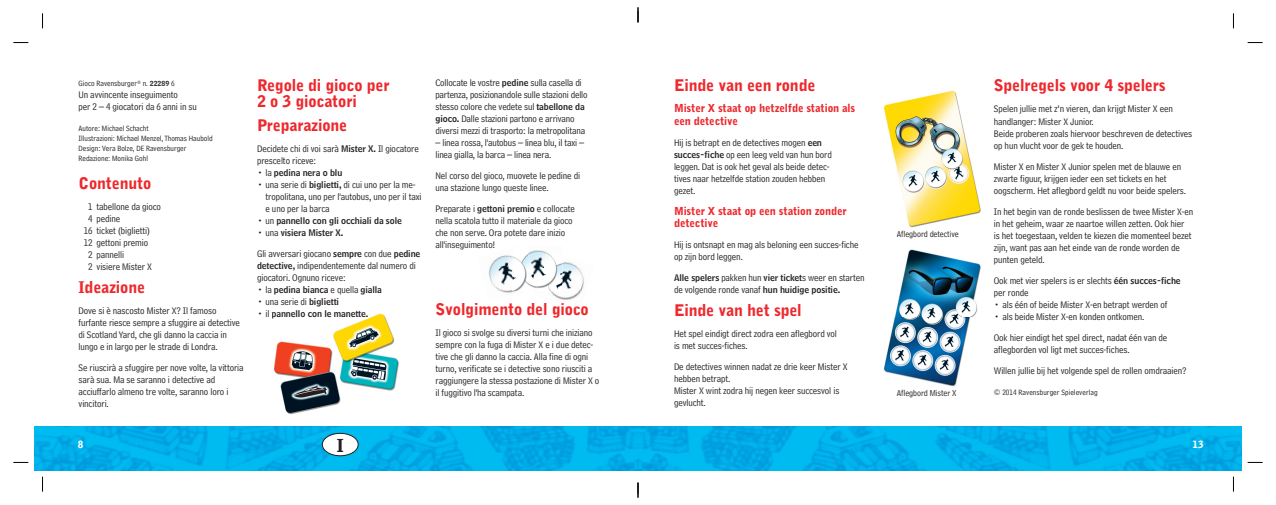
<style>
.page{position:relative;width:1276px;height:505px;background:#fff}
.page>*{position:absolute;margin:0;border:0;box-sizing:border-box;transform-origin:0 0}
.t1{font:900 17.9px "Bell Gothic BT";color:#231f20}
.t2{font:900 16px/16px "Bell Gothic BT";letter-spacing:-.01em;color:#ee282d}
.t3{font:900 11px/12px "Bell Gothic BT";letter-spacing:-.01em;color:#ee282d}
.t4{font:10px/12px "Bell Centennial LT Address";letter-spacing:-.01em;color:#231f20}
.t5{font:900 10px "Bell Gothic BT";color:#fff}
.t6{font:9px "Bell Centennial LT Name And Nr";letter-spacing:-.01em;color:#231f20}
.t7{font:9px "Bell Centennial LT Address";letter-spacing:-.01em;color:#231f20}
.t8{font:8px/10px "Bell Centennial LT Address";color:#231f20}
.s1{font-family:"Bell Centennial LT Name And Nr";font-size:7px}
.s2{font-family:"Bell Centennial LT Name And Nr";font-size:9px}
.s3{font-family:"Bell Centennial LT Address";font-size:10px}
</style>
<div class="page">
<img style="left:34px;top:426px;width:1208px;height:45px">
<div style="left:322px;top:433px;width:36px;height:22px;background:#fff;border-radius:50%"></div>
<div style="left:322px;top:433px;width:37px;height:23px;border:1px solid #231f20;border-radius:50%"></div>
<img style="left:274px;top:313px;width:125px;height:101px">
<img style="left:274px;top:313px;width:94px;height:5px">
<img style="left:550px;top:262px;width:34px;height:38px">
<img style="left:537px;top:251px;width:26px;height:40px">
<img style="left:488px;top:255px;width:28px;height:38px">
<img style="left:512px;top:250px;width:25px;height:41px">
<img style="left:884px;top:249px;width:97px;height:138px">
<img style="left:884px;top:90px;width:97px;height:138px">
<svg style="left:13px;top:42px;width:15px;height:1px"></svg>
<svg style="left:1247px;top:42px;width:15px;height:1px"></svg>
<svg style="left:13px;top:461px;width:15px;height:2px"></svg>
<svg style="left:1247px;top:461px;width:15px;height:2px"></svg>
<svg style="left:42px;top:13px;width:1px;height:15px"></svg>
<svg style="left:42px;top:476px;width:1px;height:15px"></svg>
<svg style="left:1233px;top:13px;width:1px;height:15px"></svg>
<svg style="left:1233px;top:476px;width:1px;height:15px"></svg>
<svg style="left:637px;top:7px;width:2px;height:15px"></svg>
<svg style="left:637px;top:482px;width:2px;height:15px"></svg>
<p class="t8" style="left:79px;top:79px;width:98px">Gioco Ravensburger<sup>®</sup> n. <span class="s1">22289</span> 6</p>
<p class="t4" style="left:79px;top:90px;width:120px">Un avvincente inseguimento<br>per 2 – 4 giocatori da 6 anni in su</p>
<p class="t8" style="left:79px;top:124px;width:136px">Autore: Michael Schacht<br>Illustrazioni: Michael Menzel, Thomas Haubold Design: Vera Bolze, DE Ravensburger Redazione: Monika Gohl</p>
<h2 class="t2" style="left:79px;top:176px;width:74px">Contenuto</h2>
<p class="t4" style="left:88px;top:201px;width:74px">1 tabellone da gioco</p>
<p class="t4" style="left:88px;top:213px;width:34px">4 pedine</p>
<p class="t4" style="left:84px;top:225px;width:67px">16 ticket (biglietti)</p>
<p class="t4" style="left:84px;top:237px;width:66px">12 gettoni premio</p>
<p class="t4" style="left:88px;top:249px;width:37px">2 pannelli</p>
<p class="t4" style="left:88px;top:261px;width:65px">2 visiere Mister X</p>
<h2 class="t2" style="left:79px;top:280px;width:68px">Ideazione</h2>
<p class="t4" style="left:79px;top:305px;width:163px">Dove si è nascosto Mister X? Il famoso furfante riesce sempre a sfuggire ai detective di Scotland Yard, che gli danno la caccia in lungo e in largo per le strade di Londra.</p>
<p class="t4" style="left:79px;top:362px;width:167px">Se riuscirà a sfuggire per nove volte, la vittoria sarà sua. Ma se saranno i detective ad acciuffarlo almeno tre volte, saranno loro i vincitori.</p>
<p class="t5" style="left:78px;top:440px;width:7px">8</p>
<h2 class="t2" style="left:257px;top:79px;width:134px">Regole di gioco per<br>2 o 3 giocatori</h2>
<h2 class="t2" style="left:257px;top:118px;width:92px">Preparazione</h2>
<p class="t4" style="left:257px;top:143px;width:163px">Decidete chi di voi sarà <span class="s2">Mister X.</span> Il giocatore prescelto riceve:</p>
<p class="t6" style="left:257px;top:169px;width:87px"><span class="s3">• la</span> pedina nera o blu</p>
<p class="t4" style="left:265px;top:179px;width:158px;text-indent:-9px">• una serie di <span class="s2">biglietti,</span> di cui uno per la me&shy;tropolitana, uno per l'autobus, uno per il taxi e uno per la barca</p>
<p class="t6" style="left:257px;top:217px;width:146px"><span class="s3">• un</span> pannello con gli occhiali da sole</p>
<p class="t6" style="left:257px;top:229px;width:88px"><span class="s3">• una</span> visiera Mister X.</p>
<p class="t4" style="left:257px;top:248px;width:165px">Gli avversari giocano <span class="s2">sempre</span> con due <span class="s2">pedine detective,</span> indipendentemente dal numero di giocatori. Ognuno riceve:</p>
<p class="t6" style="left:257px;top:286px;width:126px"><span class="s3">• la</span> pedina bianca <span class="s3">e quella</span> gialla</p>
<p class="t4" style="left:257px;top:296px;width:84px">• una serie di <span class="s2">biglietti</span></p>
<p class="t4" style="left:257px;top:308px;width:14px">• il</p>
<p class="t6" style="left:272px;top:310px;width:98px">pannello con le manette.</p>
<h1 class="t1" style="left:337px;top:438px;width:8px">I</h1>
<p class="t4" style="left:435px;top:77px;width:154px">Collocate le vostre <span class="s2">pedine</span> sulla casella di partenza, posizionandole sulle stazioni dello stesso colore che vedete sul <span class="s2">tabellone da gioco.</span> Dalle stazioni partono e arrivano diversi mezzi di trasporto: la metropolitana</p>
<p class="t4" style="left:435px;top:137px;width:150px">– linea rossa, l'autobus – linea blu, il taxi – linea gialla, la barca – linea nera.</p>
<p class="t4" style="left:435px;top:170px;width:146px">Nel corso del gioco, muovete le pedine di una stazione lungo queste linee.</p>
<p class="t4" style="left:435px;top:203px;width:141px">Preparate i <span class="s2">gettoni premio</span> e collocate nella scatola tutto il materiale da gioco che non serve. Ora potete dare inizio all'inseguimento!</p>
<h2 class="t2" style="left:435px;top:302px;width:155px">Svolgimento del gioco</h2>
<p class="t4" style="left:435px;top:327px;width:165px">Il gioco si svolge su diversi turni che iniziano sempre con la fuga di Mister X e i due detec&shy;tive che gli danno la caccia. Alla fine di ogni turno, verificate se i detective sono riusciti a raggiungere la stessa postazione di Mister X o il fuggitivo l'ha scampata.</p>
<h2 class="t2" style="left:674px;top:79px;width:143px">Einde van een ronde</h2>
<p class="t3" style="left:674px;top:103px;width:183px">Mister X staat op hetzelfde station als een detective</p>
<p class="t4" style="left:674px;top:137px;width:159px">Hij is betrapt en de detectives mogen <span class="s2">een succes-fiche</span> op een leeg veld van hun bord leggen. Dat is ook het geval als beide detec&shy;tives naar hetzelfde station zouden hebben gezet.</p>
<p class="t3" style="left:674px;top:205px;width:174px">Mister X staat op een station zonder detective</p>
<p class="t4" style="left:674px;top:239px;width:186px">Hij is ontsnapt en mag als beloning een succes-fiche op zijn bord leggen.</p>
<p class="t4" style="left:674px;top:272px;width:192px"><span class="s2">Alle spelers</span> pakken hun <span class="s2">vier ticket</span>s weer en starten de volgende ronde vanaf <span class="s2">hun huidige positie.</span></p>
<h2 class="t2" style="left:674px;top:303px;width:129px">Einde van het spel</h2>
<p class="t4" style="left:674px;top:328px;width:164px">Het spel eindigt direct zodra een aflegbord vol is met succes-fiches.</p>
<p class="t4" style="left:674px;top:361px;width:175px">De detectives winnen nadat ze drie keer Mister X hebben betrapt.<br>Mister X wint zodra hij negen keer succesvol is gevlucht.</p>
<p class="t7" style="left:897px;top:231px;width:64px">Aflegbord detective</p>
<p class="t7" style="left:897px;top:390px;width:61px">Aflegbord Mister X</p>
<h2 class="t2" style="left:994px;top:79px;width:173px">Spelregels voor 4 spelers</h2>
<p class="t4" style="left:994px;top:104px;width:200px">Spelen jullie met z’n vieren, dan krijgt Mister X een handlanger: Mister X Junior.<br>Beide proberen zoals hiervoor beschreven de detectives op hun vlucht voor de gek te houden.</p>
<p class="t4" style="left:994px;top:161px;width:194px">Mister X en Mister X Junior spelen met de blauwe en zwarte figuur, krijgen ieder een set tickets en het oogscherm. Het aflegbord geldt nu voor beide spelers.</p>
<p class="t4" style="left:994px;top:206px;width:201px">In het begin van de ronde beslissen de twee Mister X-en in het geheim, waar ze naartoe willen zetten. Ook hier<br>is het toegestaan, velden te kiezen die momenteel bezet zijn, want pas aan het einde van de ronde worden de punten geteld.</p>
<p class="t4" style="left:994px;top:275px;width:188px">Ook met vier spelers is er slechts <span class="s2">één succes-fiche </span>per ronde</p>
<p class="t4" style="left:994px;top:299px;width:175px">• als één of beide Mister X-en betrapt werden of</p>
<p class="t4" style="left:994px;top:306px;width:175px;line-height:21px">• als beide Mister X-en konden ontkomen.<br>Ook hier eindigt het spel direct, nadat één van de</p>
<p class="t4" style="left:994px;top:339px;width:194px;line-height:21px">aflegborden vol ligt met succes-fiches.<br>Willen jullie bij het volgende spel de rollen omdraaien?</p>
<p class="t8" style="left:994px;top:387px;width:105px">© 2014 Ravensburger Spieleverlag</p>
<p class="t5" style="left:1192px;top:440px;width:13px">13</p>
</div>
